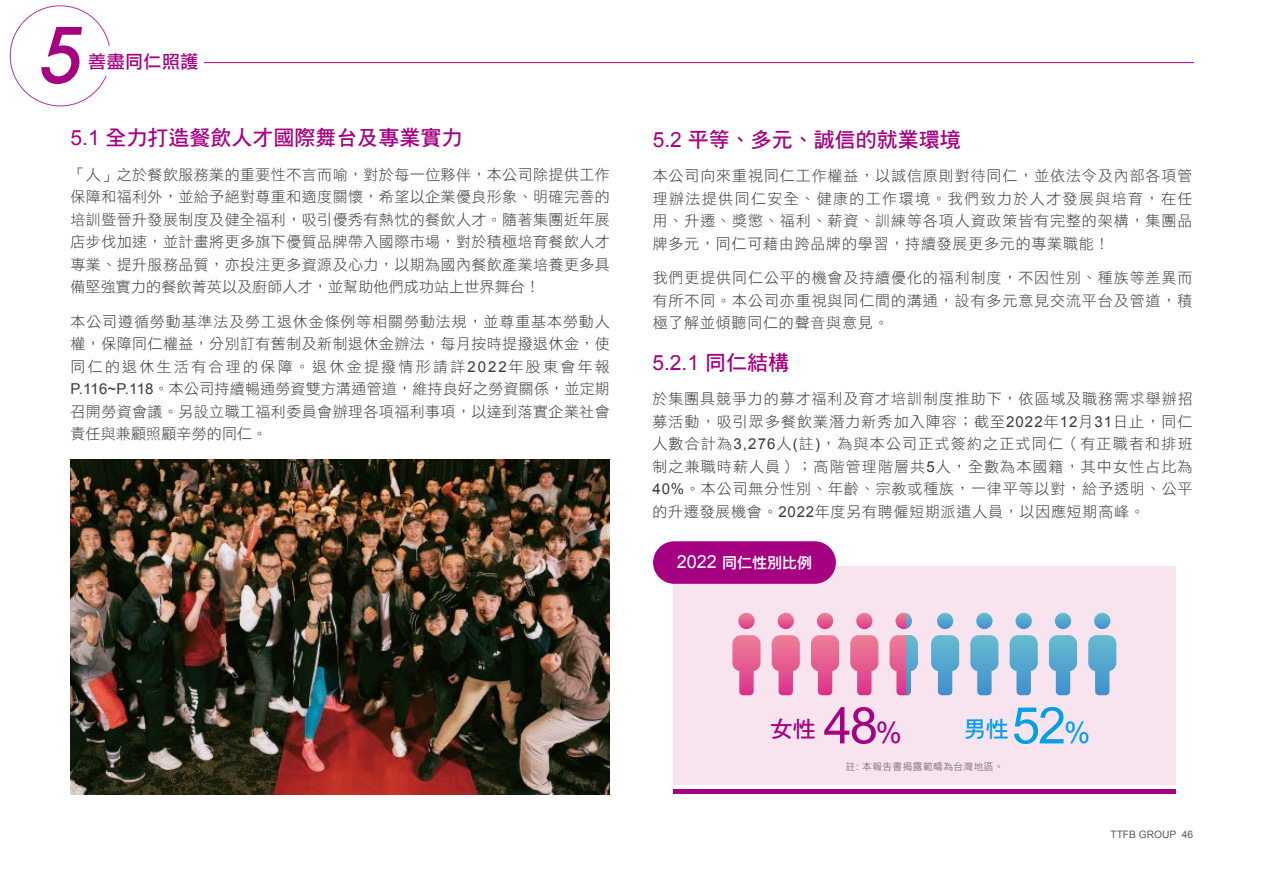
<style>
.page{position:relative;width:1263px;height:893px;background:#fff}
.page>*{position:absolute;margin:0;border:0;box-sizing:border-box;transform-origin:0 0}
.t1{font:73.8px "Century Gothic";color:#a50082}
.t2{font:50.7px "Arial";color:#a50082}
.t3{font:50.7px "Arial";color:#009fe8}
.t4{font:22.65px "DF Hei Std W7";color:#a50082}
.t5{font:22.65px "DF Hei Std W7";color:#009fe8}
.t6{font:21px "DF Hei Std W7";color:#a50082}
.t7{font:21px "Arial";color:#a50082}
.t8{font:18px "DF Li Hei Std W5";letter-spacing:.025em;color:#a50082}
.t9{font:15px/22.5px "DF Hei Std W3";letter-spacing:.05em;color:#3e3a39;text-align:justify}
.t10{font:600 15px "Ping Fang HK";color:#fff}
.t11{font:10.2px "Arial";color:#595757}
.t12{font:9.75px "DF Hei Std W3";letter-spacing:.04em;color:#595757}
.s1{font-family:"Arial"}
.s2{font-family:"DF Hei Std W7"}
.s3{font-family:"Arial";font-weight:400;font-size:18px}
.s4{font-size:29.55px}
</style>
<div class="page">
<hr style="left:190px;top:62px;width:1004px;height:1px;background:#a50082">
<svg style="left:41px;top:26px;width:41px;height:58px"></svg>
<div style="left:83px;top:47px;width:120px;height:29px;background:#fff"></div>
<div style="left:673px;top:567px;width:503px;height:218px;background:#f8e4ef"></div>
<img style="left:70px;top:460px;width:539px;height:334px">
<svg style="left:738px;top:613px;width:17px;height:16px"></svg>
<svg style="left:732px;top:635px;width:28px;height:60px"></svg>
<svg style="left:778px;top:613px;width:16px;height:16px"></svg>
<svg style="left:772px;top:635px;width:28px;height:60px"></svg>
<svg style="left:817px;top:613px;width:16px;height:16px"></svg>
<svg style="left:811px;top:635px;width:28px;height:60px"></svg>
<svg style="left:856px;top:613px;width:16px;height:16px"></svg>
<svg style="left:850px;top:635px;width:28px;height:60px"></svg>
<svg style="left:937px;top:613px;width:16px;height:16px"></svg>
<svg style="left:931px;top:635px;width:28px;height:60px"></svg>
<svg style="left:976px;top:613px;width:16px;height:16px"></svg>
<svg style="left:970px;top:635px;width:28px;height:60px"></svg>
<svg style="left:1015px;top:613px;width:17px;height:16px"></svg>
<svg style="left:1010px;top:635px;width:28px;height:60px"></svg>
<svg style="left:1055px;top:613px;width:16px;height:16px"></svg>
<svg style="left:1049px;top:635px;width:28px;height:60px"></svg>
<svg style="left:1094px;top:613px;width:16px;height:16px"></svg>
<svg style="left:1088px;top:635px;width:28px;height:60px"></svg>
<svg style="left:895px;top:613px;width:17px;height:16px"></svg>
<svg style="left:906px;top:613px;width:6px;height:16px"></svg>
<svg style="left:889px;top:635px;width:29px;height:60px"></svg>
<div style="left:673px;top:789px;width:503px;height:5px;background:#a50082"></div>
<div style="left:653px;top:541px;width:183px;height:43px;background:#a50082;border-radius:21px"></div>
<h1 class="t1" style="left:38px;top:10px;width:52px">5</h1>
<p class="t8" style="left:88px;top:52px;width:112px">善盡同仁照護</p>
<h3 class="t6" style="left:70px;top:126px;width:394px"><span class="s1">5.1</span> 全力打造餐飲人才國際舞台及專業實力</h3>
<p class="t9" style="left:70px;top:163px;width:541px">「人」之於餐飲服務業的重要性不言而喻，對於每一位夥伴，本公司除提供工作保障和福利外，並給予絕對尊重和適度關懷，希望以企業優良形象、明確完善的培訓暨晉升發展制度及健全福利，吸引優秀有熱忱的餐飲人才。隨著集團近年展店步伐加速，並計畫將更多旗下優質品牌帶入國際市場，對於積極培育餐飲人才專業、提升服務品質，亦投注更多資源及心力，以期為國內餐飲產業培養更多具備堅強實力的餐飲菁英以及廚師人才，並幫助他們成功站上世界舞台！</p>
<p class="t9" style="left:70px;top:310px;width:541px">本公司遵循勞動基準法及勞工退休金條例等相關勞動法規，並尊重基本勞動人權，保障同仁權益，分別訂有舊制及新制退休金辦法，每月按時提撥退休金，使同仁的退休生活有合理的保障。退休金提撥情形請詳<span class="s1">2022</span>年股東會年報<span class="s1">P.116~P.118</span>。本公司持續暢通勞資雙方溝通管道，維持良好之勞資關係，並定期召開勞資會議。另設立職工福利委員會辦理各項福利事項，以達到落實企業社會責任與兼顧照顧辛勞的同仁。</p>
<h3 class="t6" style="left:653px;top:128px;width:310px"><span class="s1">5.2</span> 平等、多元、誠信的就業環境</h3>
<p class="t9" style="left:653px;top:165px;width:541px">本公司向來重視同仁工作權益，以誠信原則對待同仁，並依法令及內部各項管理辦法提供同仁安全、健康的工作環境。我們致力於人才發展與培育，在任用、升遷、獎懲、福利、薪資、訓練等各項人資政策皆有完整的架構，集團品牌多元，同仁可藉由跨品牌的學習，持續發展更多元的專業職能！</p>
<p class="t9" style="left:653px;top:267px;width:541px">我們更提供同仁公平的機會及持續優化的福利制度，不因性別、種族等差異而有所不同。本公司亦重視與同仁間的溝通，設有多元意見交流平台及管道，積極了解並傾聽同仁的聲音與意見。</p>
<h3 class="t7" style="left:652px;top:349px;width:138px">5.2.1 <span class="s2">同仁結構</span></h3>
<p class="t9" style="left:652px;top:388px;width:542px">於集團具競爭力的募才福利及育才培訓制度推助下，依區域及職務需求舉辦招募活動，吸引眾多餐飲業潛力新秀加入陣容；截至<span class="s1">2022</span>年<span class="s1">12</span>月<span class="s1">31</span>日止，同仁人數合計為<span class="s1">3,276</span>人<span class="s1">(</span>註<span class="s1">)</span>，為與本公司正式簽約之正式同仁（有正職者和排班制之兼職時薪人員）；高階管理階層共<span class="s1">5</span>人，全數為本國籍，其中女性占比為<span class="s1">40%</span>。本公司無分性別、年齡、宗教或種族，一律平等以對，給予透明、公平的升遷發展機會。<span class="s1">2022</span>年度另有聘僱短期派遣人員，以因應短期高峰。</p>
<p class="t10" style="left:677px;top:553px;width:137px"><span class="s3">2022</span> 同仁性別比例</p>
<h3 class="t4" style="left:770px;top:716px;width:47px">女性</h3>
<h2 class="t2" style="left:824px;top:692px;width:80px">48<span class="s4">%</span></h2>
<h3 class="t5" style="left:963px;top:716px;width:47px">男性</h3>
<h2 class="t3" style="left:1012px;top:692px;width:80px">52<span class="s4">%</span></h2>
<p class="t12" style="left:846px;top:761px;width:159px">註<span class="s1">:</span> 本報告書揭露範疇為台灣地區。</p>
<p class="t11" style="left:1110px;top:827px;width:84px">TTFB GROUP 46</p>
</div>
